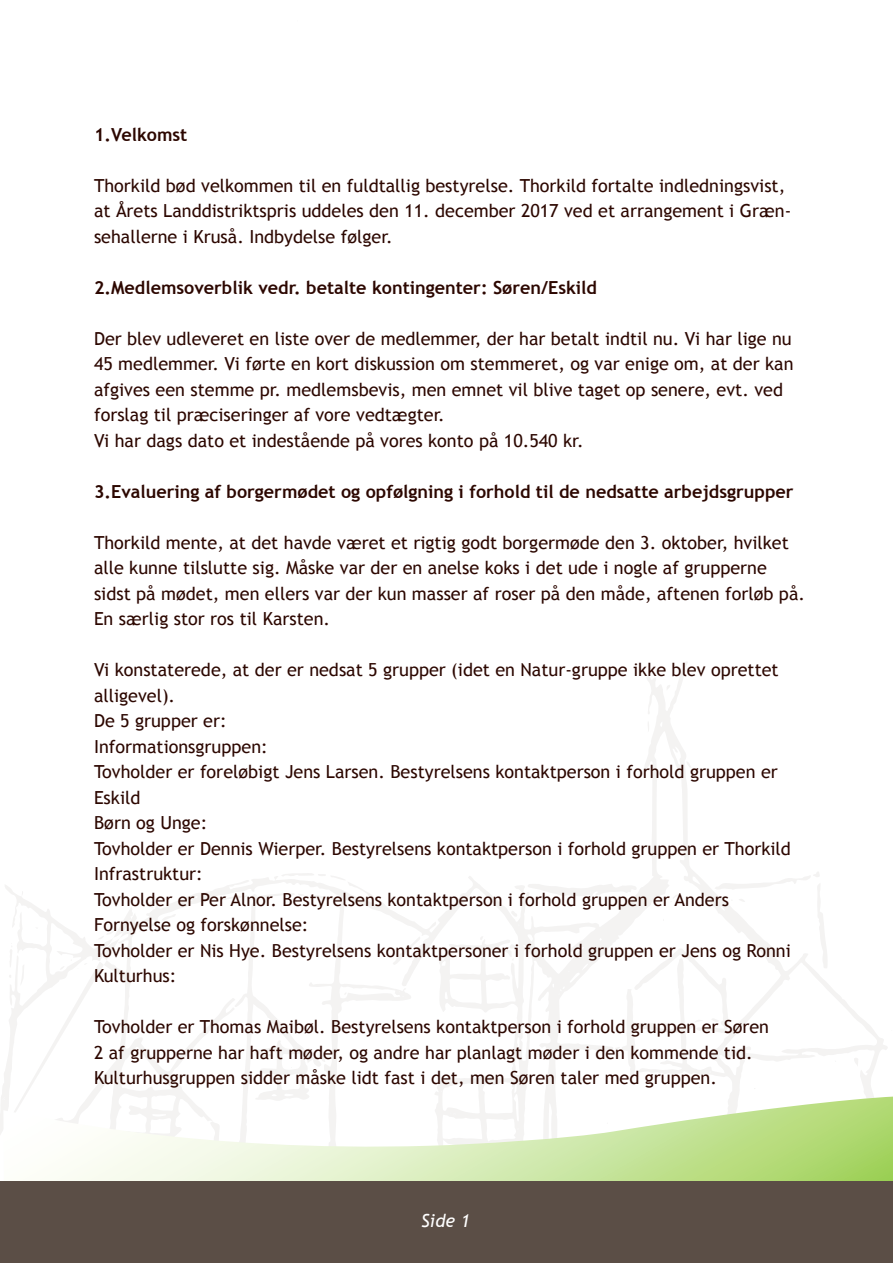
<style>
.page{position:relative;width:893px;height:1263px;background:#fff}
.page>*{position:absolute;margin:0;border:0;box-sizing:border-box;transform-origin:0 0}
.t1{font:18px/25.5px "Trebuchet MS";color:#2c0700}
.t2{font:700 18px "Trebuchet MS";color:#2c0700}
.t3{font:italic 18px "Trebuchet MS";color:#fff}
</style>
<div class="page">
<svg style="left:0;top:662px;width:887px;height:520px"></svg>
<svg style="left:393px;top:936px;width:28px;height:29px"></svg>
<svg style="left:853px;top:1057px;width:5px;height:10px"></svg>
<svg style="left:20px;top:964px;width:4px;height:22px"></svg>
<svg style="left:161px;top:914px;width:15px;height:6px"></svg>
<svg style="left:647px;top:721px;width:3px;height:12px"></svg>
<svg style="left:666px;top:685px;width:5px;height:6px"></svg>
<svg style="left:150px;top:901px;width:3px;height:7px"></svg>
<svg style="left:686px;top:761px;width:9px;height:12px"></svg>
<svg style="left:480px;top:936px;width:3px;height:4px"></svg>
<svg style="left:9px;top:974px;width:3px;height:4px"></svg>
<svg style="left:97px;top:923px;width:29px;height:17px"></svg>
<svg style="left:9px;top:943px;width:4px;height:24px"></svg>
<svg style="left:399px;top:991px;width:5px;height:6px"></svg>
<svg style="left:510px;top:871px;width:318px;height:207px"></svg>
<svg style="left:78px;top:963px;width:10px;height:6px"></svg>
<svg style="left:60px;top:966px;width:5px;height:4px"></svg>
<svg style="left:206px;top:873px;width:168px;height:223px"></svg>
<svg style="left:3px;top:1096px;width:890px;height:86px"></svg>
<div style="left:0;top:1182px;width:893px;height:81px;background:#5b4e46"></div>
<p class="t2" style="left:94px;top:123px;width:95px">1.Velkomst</p>
<p class="t1" style="left:94px;top:173px;width:699px">Thorkild bød velkommen til en fuldtallig bestyrelse. Thorkild fortalte indledningsvist, at Årets Landdistriktspris uddeles den 11. december 2017 ved et arrangement i Græn&shy;sehallerne i Kruså. Indbydelse følger.</p>
<p class="t2" style="left:94px;top:276px;width:505px">2.Medlemsoverblik vedr. betalte kontingenter: Søren/Eskild</p>
<p class="t1" style="left:94px;top:326px;width:701px">Der blev udleveret en liste over de medlemmer, der har betalt indtil nu. Vi har lige nu 45 medlemmer. Vi førte en kort diskussion om stemmeret, og var enige om, at der kan afgives een stemme pr. medlemsbevis, men emnet vil blive taget op senere, evt. ved forslag til præciseringer af vore vedtægter.<br>Vi har dags dato et indestående på vores konto på 10.540 kr.</p>
<p class="t2" style="left:94px;top:480px;width:701px">3.Evaluering af borgermødet og opfølgning i forhold til de nedsatte arbejdsgrupper</p>
<p class="t1" style="left:94px;top:530px;width:712px">Thorkild mente, at det havde været et rigtig godt borgermøde den 3. oktober, hvilket alle kunne tilslutte sig. Måske var der en anelse koks i det ude i nogle af grupperne sidst på mødet, men ellers var der kun masser af roser på den måde, aftenen forløb på.<br>En særlig stor ros til Karsten.</p>
<p class="t1" style="left:94px;top:657px;width:698px">Vi konstaterede, at der er nedsat 5 grupper (idet en Natur-gruppe ikke blev oprettet alligevel).<br>De 5 grupper er:<br>Informationsgruppen:<br>Tovholder er foreløbigt Jens Larsen. Bestyrelsens kontaktperson i forhold gruppen er Eskild<br>Børn og Unge:<br>Tovholder er Dennis Wierper. Bestyrelsens kontaktperson i forhold gruppen er Thorkild Infrastruktur:<br>Tovholder er Per Alnor. Bestyrelsens kontaktperson i forhold gruppen er Anders Fornyelse og forskønnelse:<br>Tovholder er Nis Hye. Bestyrelsens kontaktpersoner i forhold gruppen er Jens og Ronni Kulturhus:</p>
<p class="t1" style="left:94px;top:1014px;width:677px">Tovholder er Thomas Maibøl. Bestyrelsens kontaktperson i forhold gruppen er Søren<br>2 af grupperne har haft møder, og andre har planlagt møder i den kommende tid.<br>Kulturhusgruppen sidder måske lidt fast i det, men Søren taler med gruppen.</p>
<p class="t3" style="left:421px;top:1210px;width:50px">Side 1</p>
</div>
